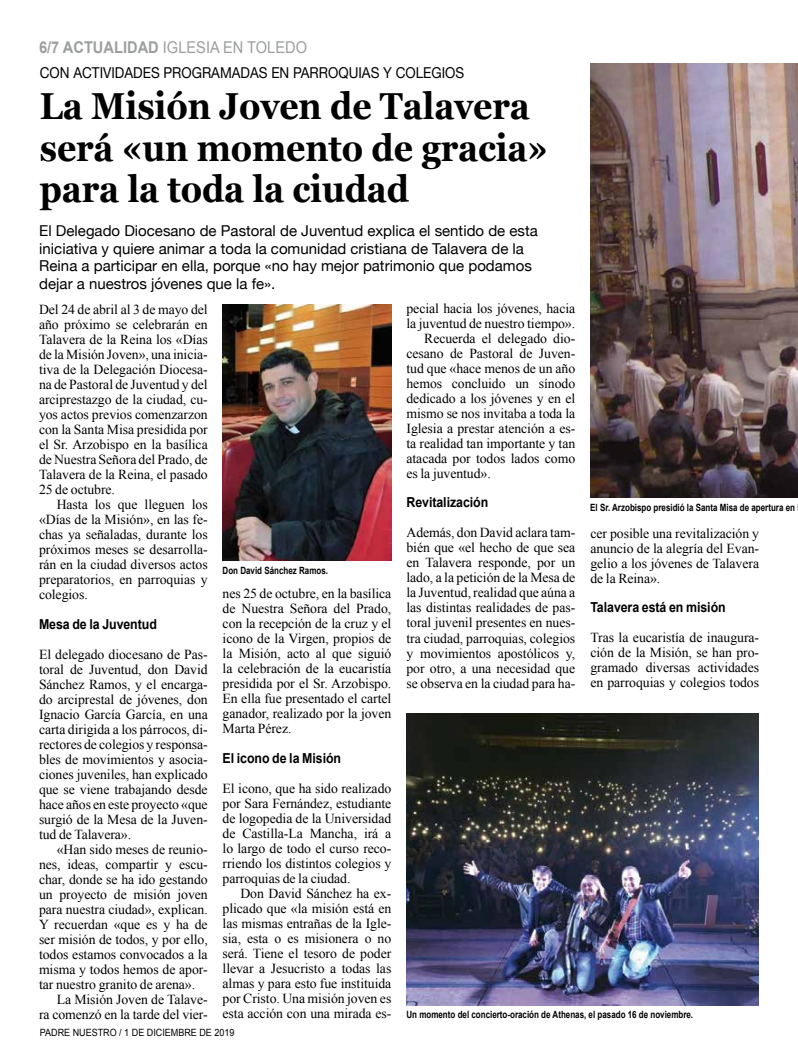
<style>
.page{position:relative;width:798px;height:1063px;background:#fff}
.page>*{position:absolute;margin:0;border:0;box-sizing:border-box;transform-origin:0 0}
.t1{font:700 37.5px/41.2px "Georgia";letter-spacing:-.005em;color:#000;scale:.9 1}
.t2{font:16.25px "Arial";color:#9c9e9f;scale:.9 1}
.t3{font:15px/17.5px "Helvetica Neue";color:#000}
.t4{font:15px "Helvetica Neue";color:#000;scale:.9 1}
.t5{font:13.75px/15px "Times New Roman";letter-spacing:-.005em;color:#000;text-align:justify}
.t6{font:700 13.75px "Arial";letter-spacing:-.005em;color:#000;scale:.9 1}
.t7{font:700 10px "Arial";color:#000;scale:.8 1}
.t8{font:10px "Arial";color:#000;scale:.9 1}
.s1{font-weight:700}
</style>
<div class="page">
<img style="left:590px;top:64px;width:207px;height:433px">
<img style="left:222px;top:305px;width:169px;height:256px">
<img style="left:406px;top:713px;width:352px;height:292px">
<p class="t2" style="left:39px;top:37px;width:299px"><span class="s1">6/7 ACTUALIDAD</span> IGLESIA EN TOLEDO</p>
<p class="t4" style="left:40px;top:62px;width:473px">CON ACTIVIDADES PROGRAMADAS EN PARROQUIAS Y COLEGIOS</p>
<h1 class="t1" style="left:40px;top:84px;width:566px">La Misión Joven de Talavera será «un momento de gracia» para la toda la ciudad</h1>
<p class="t3" style="left:39px;top:223px;width:500px">El Delegado Diocesano de Pastoral de Juventud explica el sentido de esta iniciativa y quiere animar a toda la comunidad cristiana de Talavera de la Reina a participar en ella, porque «no hay mejor patrimonio que podamos dejar a nuestros jóvenes que la fe».</p>
<p class="t5" style="left:39px;top:302px;width:170px">Del 24 de abril al 3 de mayo del año próximo se celebrarán en Talavera de la Reina los «Días de la Misión Joven», una inicia&shy;tiva de la Delegación Diocesa&shy;na de Pastoral de Juventud y del arciprestazgo de la ciudad, cu&shy;yos actos previos comenzarzon con la Santa Misa presidida por el Sr. Arzobispo en la basílica de Nuestra Señora del Prado, de Talavera de la Reina, el pasado 25 de octubre.</p>
<p class="t5" style="left:39px;top:497px;width:170px;text-indent:18px">Hasta los que lleguen los «Días de la Misión», en las fe&shy;chas ya señaladas, durante los próximos meses se desarrolla&shy;rán en la ciudad diversos actos preparatorios, en parroquias y colegios.</p>
<p class="t6" style="left:39px;top:615px;width:132px">Mesa de la Juventud</p>
<p class="t5" style="left:39px;top:647px;width:170px">El delegado diocesano de Pas&shy;toral de Juventud, don David Sánchez Ramos, y el encarga&shy;do arciprestal de jóvenes, don Ignacio García García, en una carta dirigida a los párrocos, di&shy;rectores de colegios y responsa&shy;bles de movimientos y asocia&shy;ciones juveniles, han explicado que se viene trabajando desde hace años en este proyecto «que surgió de la Mesa de la Juven&shy;tud de Talavera».</p>
<p class="t5" style="left:57px;top:842px;width:152px">«Han sido meses de reunio-</p>
<p class="t5" style="left:39px;top:857px;width:170px">nes, ideas, compartir y escu-</p>
<p class="t5" style="left:39px;top:872px;width:170px">char, donde se ha ido gestando</p>
<p class="t5" style="left:39px;top:887px;width:170px">un proyecto de misión joven</p>
<p class="t5" style="left:39px;top:902px;width:170px">para nuestra ciudad», explican.</p>
<p class="t5" style="left:39px;top:917px;width:170px">Y recuerdan «que es y ha de</p>
<p class="t5" style="left:39px;top:932px;width:170px">ser misión de todos, y por ello,</p>
<p class="t5" style="left:39px;top:947px;width:170px">todos estamos convocados a la</p>
<p class="t5" style="left:39px;top:962px;width:170px">misma y todos hemos de apor-</p>
<p class="t5" style="left:39px;top:977px;width:158px">tar nuestro granito de arena».</p>
<p class="t5" style="left:57px;top:992px;width:152px">La Misión Joven de Talave-</p>
<p class="t5" style="left:39px;top:1007px;width:170px">ra comenzó en la tarde del vier-</p>
<p class="t7" style="left:222px;top:563px;width:133px">Don David Sánchez Ramos.</p>
<p class="t5" style="left:222px;top:586px;width:170px">nes 25 de octubre, en la basílica de Nuestra Señora del Prado, con la recepción de la cruz y el icono de la Virgen, propios de la Misión, acto al que siguió la celebración de la eucaristía presidida por el Sr. Arzobispo.<br>En ella fue presentado el cartel ganador, realizado por la joven Marta Pérez.</p>
<p class="t6" style="left:222px;top:749px;width:133px">El icono de la Misión</p>
<p class="t5" style="left:222px;top:781px;width:170px">El icono, que ha sido realizado por Sara Fernández, estudiante de logopedia de la Universidad de Castilla-La Mancha, irá a lo largo de todo el curso reco&shy;rriendo los distintos colegios y parroquias de la ciudad.</p>
<p class="t5" style="left:222px;top:886px;width:170px;text-indent:18px">Don David Sánchez ha ex&shy;plicado que «la misión está en las mismas entrañas de la Igle&shy;sia, esta o es misionera o no será. Tiene el tesoro de poder llevar a Jesucristo a todas las almas y para esto fue instituida por Cristo. Una misión joven es esta acción con una mirada es-</p>
<p class="t8" style="left:40px;top:1026px;width:217px">PADRE NUESTRO / 1 DE DICIEMBRE DE 2019</p>
<p class="t5" style="left:406px;top:300px;width:170px">pecial hacia los jóvenes, hacia</p>
<p class="t5" style="left:406px;top:315px;width:170px">la juventud de nuestro tiempo».</p>
<p class="t5" style="left:424px;top:330px;width:152px">Recuerda el delegado dio-</p>
<p class="t5" style="left:406px;top:345px;width:170px">cesano de Pastoral de Juven-</p>
<p class="t5" style="left:406px;top:360px;width:170px">tud que «hace menos de un año</p>
<p class="t5" style="left:406px;top:375px;width:170px">hemos concluido un sínodo</p>
<p class="t5" style="left:406px;top:390px;width:170px">dedicado a los jóvenes y en el</p>
<p class="t5" style="left:406px;top:405px;width:170px">mismo se nos invitaba a toda la</p>
<p class="t5" style="left:406px;top:420px;width:170px">Iglesia a prestar atención a es-</p>
<p class="t5" style="left:406px;top:435px;width:170px">ta realidad tan importante y tan</p>
<p class="t5" style="left:406px;top:450px;width:170px">atacada por todos lados como</p>
<p class="t5" style="left:406px;top:465px;width:86px">es la juventud».</p>
<p class="t6" style="left:406px;top:493px;width:92px">Revitalización</p>
<p class="t5" style="left:406px;top:525px;width:170px">Además, don David aclara tam&shy;bién que «el hecho de que sea en Talavera responde, por un lado, a la petición de la Mesa de la Juventud, realidad que aúna a las distintas realidades de pas&shy;toral juvenil presentes en nues&shy;tra ciudad, parroquias, colegios y movimientos apostólicos y, por otro, a una necesidad que se observa en la ciudad para ha-</p>
<p class="t5" style="left:590px;top:525px;width:170px">cer posible una revitalización y anuncio de la alegría del Evan&shy;gelio a los jóvenes de Talavera de la Reina».</p>
<p class="t7" style="left:590px;top:501px;width:257px">El Sr. Arzobispo presidió la Santa Misa de apertura en</p>
<p class="t6" style="left:590px;top:598px;width:152px">Talavera está en misión</p>
<p class="t5" style="left:590px;top:630px;width:170px">Tras la eucaristía de inaugura&shy;ción de la Misión, se han pro&shy;gramado diversas actividades en parroquias y colegios todos</p>
<p class="t7" style="left:406px;top:1008px;width:360px">Un momento del concierto-oración de Athenas, el pasado 16 de noviembre.</p>
</div>
